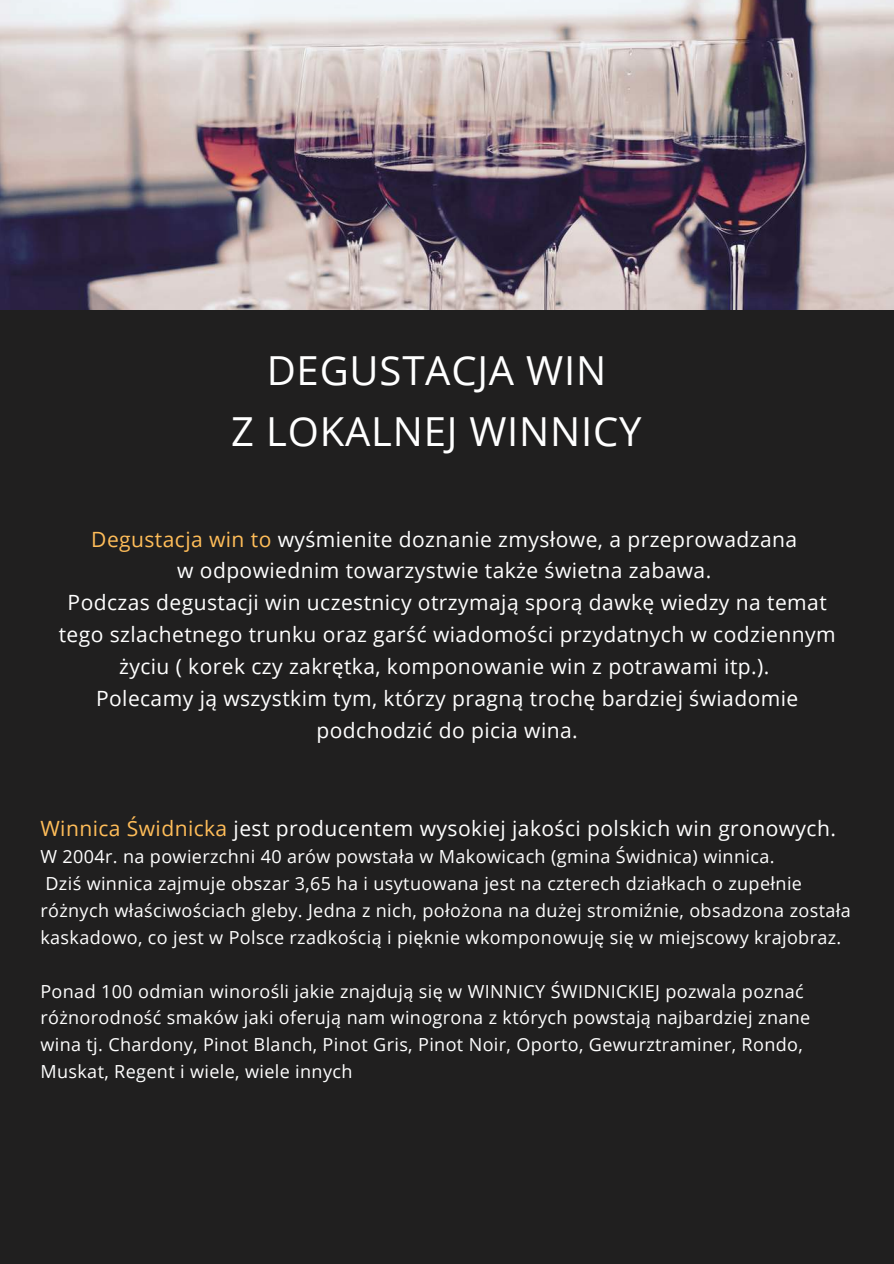
<style>
.page{position:relative;width:894px;height:1264px;background:#fff}
.page>*{position:absolute;margin:0;border:0;box-sizing:border-box;transform-origin:0 0}
.t1{font:40.05px/60.3px "Open Sans";letter-spacing:.02em;color:#fff;text-align:center}
.t2{font:21px/31.8px "Open Sans";letter-spacing:.02em;color:#fff;text-align:center}
.t3{font:18px/26.8px "Open Sans";letter-spacing:.02em;color:#fff}
.s1{color:#ffbd59}
</style>
<div class="page">
<div style="left:0;top:0;width:893px;height:1263px;background:#201f1f"></div>
<img style="left:0;top:0;width:893px;height:310px">
<h1 class="t1" style="left:231px;top:339px;width:411px">DEGUSTACJA WIN<br>Z LOKALNEJ WINNICY</h1>
<p class="t2" style="left:59px;top:522px;width:778px"><span class="s1">Degustacja win to</span> wyśmienite doznanie zmysłowe, a przeprowadzana<br>w odpowiednim towarzystwie także świetna zabawa.<br>Podczas degustacji win uczestnicy otrzymają sporą dawkę wiedzy na temat tego szlachetnego trunku oraz garść wiadomości przydatnych w codziennym życiu ( korek czy zakrętka, komponowanie win z potrawami itp.).<br>Polecamy ją wszystkim tym, którzy pragną trochę bardziej świadomie podchodzić do picia wina.</p>
<p class="t2" style="left:40px;top:811px;width:796px"><span class="s1">Winnica Świdnicka</span> jest producentem wysokiej jakości polskich win gronowych.</p>
<p class="t3" style="left:40px;top:843px;width:811px">W 2004r. na powierzchni 40 arów powstała w Makowicach (gmina Świdnica) winnica.<br>Dziś winnica zajmuje obszar 3,65 ha i usytuowana jest na czterech działkach o zupełnie różnych właściwościach gleby. Jedna z nich, położona na dużej stromiźnie, obsadzona została kaskadowo, co jest w Polsce rzadkością i pięknie wkomponowuję się w miejscowy krajobraz.</p>
<p class="t3" style="left:40px;top:977px;width:771px">Ponad 100 odmian winorośli jakie znajdują się w WINNICY ŚWIDNICKIEJ pozwala poznać różnorodność smaków jaki oferują nam winogrona z których powstają najbardziej znane wina tj. Chardony, Pinot Blanch, Pinot Gris, Pinot Noir, Oporto, Gewurztraminer, Rondo, Muskat, Regent i wiele, wiele innych</p>
</div>
